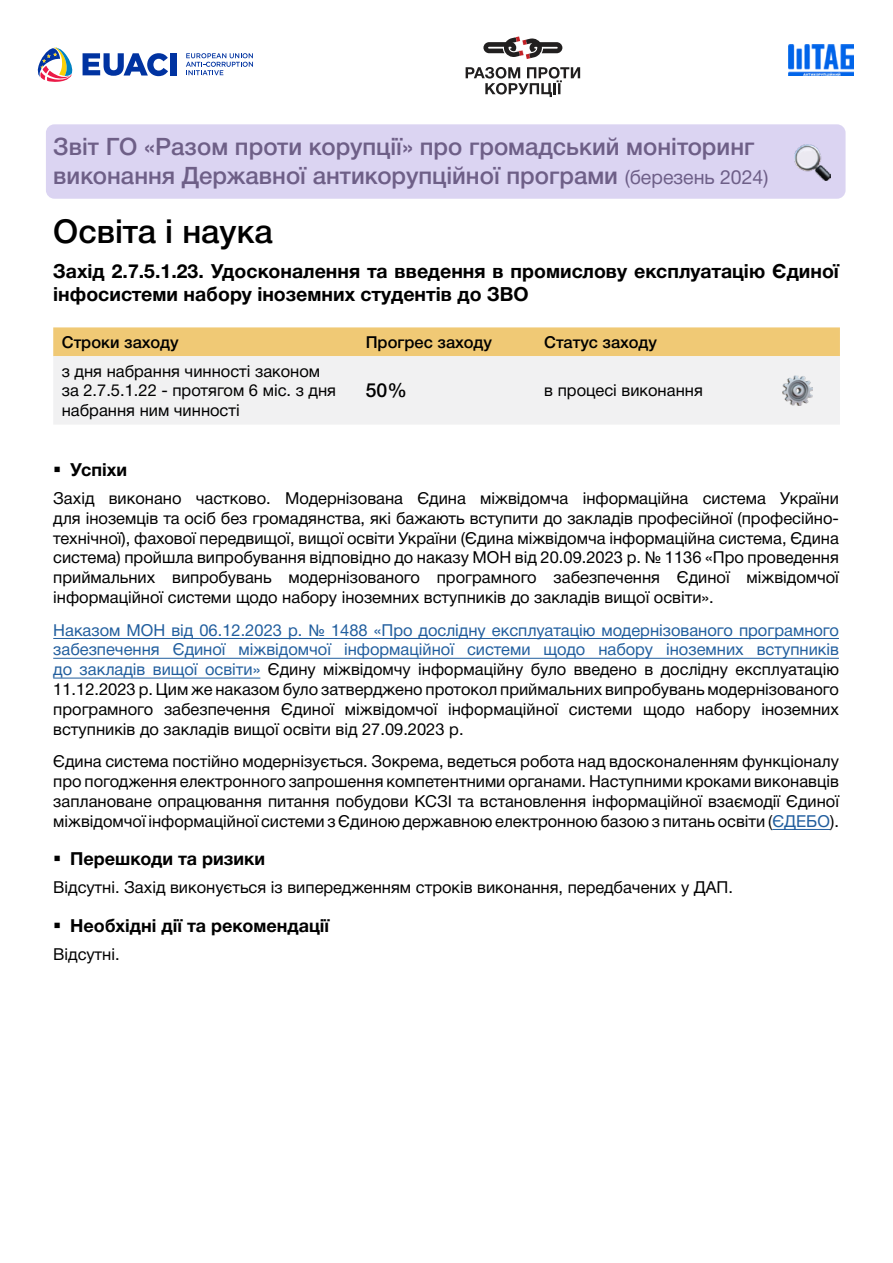
<style>
.page{position:relative;width:893px;height:1263px;background:#fff}
.page>*{position:absolute;margin:0;border:0;box-sizing:border-box;transform-origin:0 0}
.t1{font:500 33px "Helvetica Neue Cyr";color:#000}
.t2{font:500 24px/28.8px "Helvetica Neue Cyr";color:#6e5f87}
.t3{font:700 19.5px/23.4px "Helvetica Neue Cyr";color:#000}
.t4{font:500 19.5px "Helvetica Neue Cyr";color:#000}
.t5{font:700 18px "Helvetica Neue Cyr";color:#000}
.t6{font:16.5px/19.8px "Helvetica Neue Cyr";color:#000;text-align:justify}
.t7{font:500 16.5px "Helvetica Neue Cyr";color:#000}
.s1{font-weight:400;font-size:19.5px;color:#6e5f88}
.s2{color:#215e9e}
</style>
<div class="page">
<div style="left:46px;top:124px;width:799px;height:75px;background:#dbd4f2;border-radius:9px"></div>
<svg style="left:483px;top:36px;width:79px;height:23px"></svg>
<svg style="left:466px;top:67px;width:114px;height:30px"></svg>
<svg style="left:186px;top:53px;width:67px;height:22px"></svg>
<svg style="left:37px;top:47px;width:36px;height:35px"></svg>
<svg style="left:83px;top:53px;width:85px;height:23px"></svg>
<div style="left:170px;top:53px;width:6px;height:22px;background:#0033a1"></div>
<img style="left:789px;top:45px;width:65px;height:31px">
<img style="left:794px;top:144px;width:36px;height:36px">
<hr style="left:53px;top:638px;width:786px;height:1px;background:#215e9e">
<hr style="left:53px;top:658px;width:786px;height:1px;background:#215e9e">
<hr style="left:53px;top:678px;width:207px;height:1px;background:#215e9e">
<hr style="left:772px;top:829px;width:58px;height:1px;background:#215e9e">
<div style="left:53px;top:327px;width:787px;height:29px;background:#f0c975"></div>
<div style="left:53px;top:356px;width:787px;height:68px;background:#f1f1f2"></div>
<img style="left:783px;top:376px;width:29px;height:29px">
<h2 class="t2" style="left:53px;top:133px;width:717px">Звіт ГО «Разом проти корупції» про громадський моніторинг виконання Державної антикорупційної програми <span class="s1">(березень 2024)</span></h2>
<h1 class="t1" style="left:53px;top:213px;width:221px">Освіта і наука</h1>
<p class="t3" style="left:53px;top:259px;width:787px">Захід 2.7.5.1.23. Удосконалення та введення в промислову експлуатацію Єдиної інфосистеми набору іноземних студентів до ЗВО</p>
<p class="t7" style="left:62px;top:333px;width:118px">Строки заходу</p>
<p class="t7" style="left:366px;top:333px;width:128px">Прогрес заходу</p>
<p class="t7" style="left:544px;top:333px;width:114px">Статус заходу</p>
<p class="t6" style="left:62px;top:361px;width:276px;text-align:left">з дня набрання чинності законом за 2.7.5.1.22 - протягом 6 міс. з дня набрання ним чинності</p>
<p class="t4" style="left:366px;top:380px;width:43px">50%</p>
<p class="t6" style="left:544px;top:381px;width:160px">в процесі виконання</p>
<p class="t5" style="left:70px;top:459px;width:58px">Успіхи</p>
<p class="t6" style="left:53px;top:488px;width:787px">Захід виконано частково. Модернізована Єдина міжвідомча інформаційна система України для іноземців та осіб без громадянства, які бажають вступити до закладів професійної (професійно&shy;технічної), фахової передвищої, вищої освіти України (Єдина міжвідомча інформаційна система, Єдина система) пройшла випробування відповідно до наказу МОН від 20.09.2023 р. № 1136 «Про проведення приймальних випробувань модернізованого програмного забезпечення Єдиної міжвідомчої інформаційної системи щодо набору іноземних вступників до закладів вищої освіти».</p>
<p class="t6" style="left:53px;top:620px;width:787px"><span class="s2">Наказом МОН від 06.12.2023 р. № 1488 «Про дослідну експлуатацію модернізованого програмного забезпечення Єдиної міжвідомчої інформаційної системи щодо набору іноземних вступників до закладів вищої освіти»</span> Єдину міжвідомчу інформаційну було введено в дослідну експлуатацію 11.12.2023 р. Цим же наказом було затверджено протокол приймальних випробувань модернізованого програмного забезпечення Єдиної міжвідомчої інформаційної системи щодо набору іноземних вступників до закладів вищої освіти від 27.09.2023 р.</p>
<p class="t6" style="left:53px;top:752px;width:787px">Єдина система постійно модернізується. Зокрема, ведеться робота над вдосконаленням функціоналу про погодження електронного запрошення компетентними органами. Наступними кроками виконавців заплановане опрацювання питання побудови КСЗІ та встановлення інформаційної взаємодії Єдиної міжвідомчої інформаційної системи з Єдиною державною електронною базою з питань освіти (<span class="s2">ЄДЕБО</span>).</p>
<p class="t5" style="left:70px;top:849px;width:196px">Перешкоди та ризики</p>
<p class="t6" style="left:53px;top:878px;width:681px">Відсутні. Захід виконується із випередженням строків виконання, передбачених у ДАП.</p>
<p class="t5" style="left:70px;top:916px;width:261px">Необхідні дії та рекомендації</p>
<p class="t6" style="left:53px;top:945px;width:68px">Відсутні.</p>
</div>
